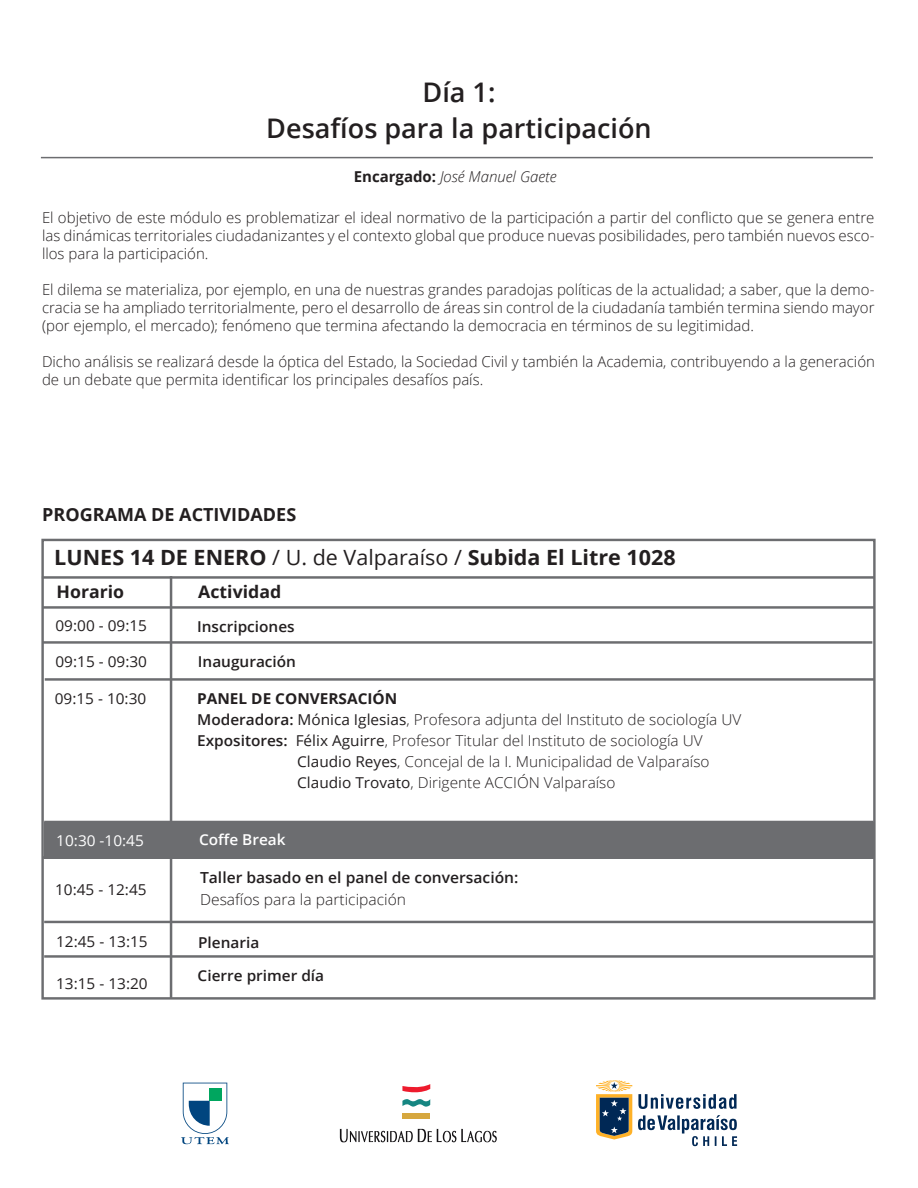
<style>
.page{position:relative;width:918px;height:1188px;background:#fff}
.page>*{position:absolute;margin:0;border:0;box-sizing:border-box;transform-origin:0 0}
.t1{font:600 27px/36px "Open Sans";color:#231f20;text-align:center}
.t2{font:700 21px "Open Sans";color:#231f20}
.t3{font:700 18px "Open Sans";color:#231f20}
.t4{font:700 17.25px "Open Sans";color:#231f20}
.t5{font:600 15.3px "Open Sans";color:#231f20}
.t6{font:300 15.3px "Open Sans";color:#231f20}
.t7{font:300 15px/18px "Open Sans";color:#231f20;text-align:justify}
.t8{font:15px "Open Sans";color:#231f20}
.t9{font:600 15px/33px "Open Sans";color:#231f20}
.t10{font:italic 300 15px "Open Sans";color:#231f20}
.t11{font:700 15px "Open Sans";color:#231f20}
.t12{font:15px "Open Sans";color:#fff}
.t13{font:600 15px "Open Sans";color:#fff}
.s1{font-weight:700;font-style:normal}
.s2{font-weight:400}
.s3{font-weight:600}
</style>
<div class="page">
<hr style="left:41px;top:157px;width:832px;height:1px;background:#6c6d70">
<div style="left:44px;top:822px;width:830px;height:37px;background:#6c6d70"></div>
<hr style="left:170px;top:576px;width:2px;height:422px;background:#6c6d70">
<hr style="left:42px;top:606px;width:833px;height:3px;background:#6c6d70">
<div style="left:41px;top:539px;width:835px;height:461px;border:2px solid #6c6d70"></div>
<hr style="left:45px;top:678px;width:829px;height:3px;background:#6c6d70">
<hr style="left:43px;top:641px;width:829px;height:3px;background:#6c6d70">
<hr style="left:44px;top:821px;width:830px;height:2px;background:#6c6d70">
<hr style="left:43px;top:856px;width:829px;height:3px;background:#6c6d70">
<hr style="left:44px;top:921px;width:830px;height:2px;background:#6c6d70">
<hr style="left:42px;top:576px;width:832px;height:3px;background:#6c6d70">
<hr style="left:44px;top:955px;width:830px;height:3px;background:#6c6d70">
<svg style="left:181px;top:1083px;width:48px;height:61px"></svg>
<div style="left:210px;top:1088px;width:12px;height:13px;background:#00a65f"></div>
<svg style="left:402px;top:1084px;width:28px;height:23px"></svg>
<div style="left:402px;top:1113px;width:28px;height:6px;background:#d6a73e"></div>
<svg style="left:340px;top:1129px;width:157px;height:13px"></svg>
<svg style="left:596px;top:1080px;width:36px;height:60px"></svg>
<svg style="left:638px;top:1115px;width:99px;height:31px"></svg>
<svg style="left:638px;top:1094px;width:99px;height:15px"></svg>
<h1 class="t1" style="left:266px;top:74px;width:387px">Día 1:<br>Desafíos para la participación</h1>
<p class="t10" style="left:354px;top:166px;width:204px"><span class="s1">Encargado:</span> José Manuel Gaete</p>
<p class="t7" style="left:42px;top:209px;width:834px">El objetivo de este módulo es problematizar el ideal normativo de la participación a partir del conflicto que se genera entre las dinámicas territoriales ciudadanizantes y el contexto global que produce nuevas posibilidades, pero también nuevos esco&shy;llos para la participación.</p>
<p class="t7" style="left:42px;top:281px;width:834px">El dilema se materializa, por ejemplo, en una de nuestras grandes paradojas políticas de la actualidad; a saber, que la demo&shy;cracia se ha ampliado territorialmente, pero el desarrollo de áreas sin control de la ciudadanía también termina siendo mayor (por ejemplo, el mercado); fenómeno que termina afectando la democracia en términos de su legitimidad.</p>
<p class="t7" style="left:42px;top:353px;width:834px">Dicho análisis se realizará desde la óptica del Estado, la Sociedad Civil y también la Academia, contribuyendo a la generación de un debate que permita identificar los principales desafíos país.</p>
<p class="t3" style="left:42px;top:501px;width:255px">PROGRAMA DE ACTIVIDADES</p>
<h2 class="t2" style="left:54px;top:542px;width:623px">LUNES 14 DE ENERO <span class="s2">/ U. de Valparaíso /</span> Subida El Litre 1028</h2>
<p class="t4" style="left:57px;top:580px;width:69px">Horario</p>
<p class="t4" style="left:198px;top:580px;width:84px">Actividad</p>
<p class="t8" style="left:56px;top:616px;width:93px">09:00 - 09:15</p>
<p class="t8" style="left:56px;top:651px;width:93px">09:15 - 09:30</p>
<p class="t8" style="left:55px;top:689px;width:93px">09:15 - 10:30</p>
<p class="t9" style="left:197px;top:609px;width:99px">Inscripciones</p>
<p class="t9" style="left:198px;top:645px;width:100px">Inauguración</p>
<p class="t11" style="left:197px;top:688px;width:202px">PANEL DE CONVERSACIÓN</p>
<p class="t7" style="left:197px;top:710px;width:546px"><span class="s3">Moderadora:</span> <span class="s2">Mónica Iglesias</span>, Profesora adjunta del Instituto de sociología UV</p>
<p class="t7" style="left:197px;top:731px;width:507px"><span class="s3">Expositores:</span> <span class="s2">Félix Aguirre</span>, Profesor Titular del Instituto de sociología UV</p>
<p class="t7" style="left:297px;top:752px;width:414px"><span class="s2">Claudio Reyes</span>, Concejal de la I. Municipalidad de Valparaíso</p>
<p class="t7" style="left:297px;top:773px;width:320px"><span class="s2">Claudio Trovato</span>, Dirigente ACCIÓN Valparaíso</p>
<p class="t12" style="left:56px;top:831px;width:89px">10:30 -10:45</p>
<p class="t8" style="left:55px;top:879px;width:93px">10:45 - 12:45</p>
<p class="t8" style="left:56px;top:931px;width:93px">12:45 - 13:15</p>
<p class="t8" style="left:56px;top:973px;width:93px">13:15 - 13:20</p>
<p class="t13" style="left:199px;top:829px;width:88px">Coffe Break</p>
<p class="t5" style="left:200px;top:867px;width:320px">Taller basado en el panel de conversación:</p>
<p class="t6" style="left:200px;top:889px;width:208px">Desafíos para la participación</p>
<p class="t9" style="left:198px;top:925px;width:128px">Plenaria<br>Cierre primer día</p>
</div>
